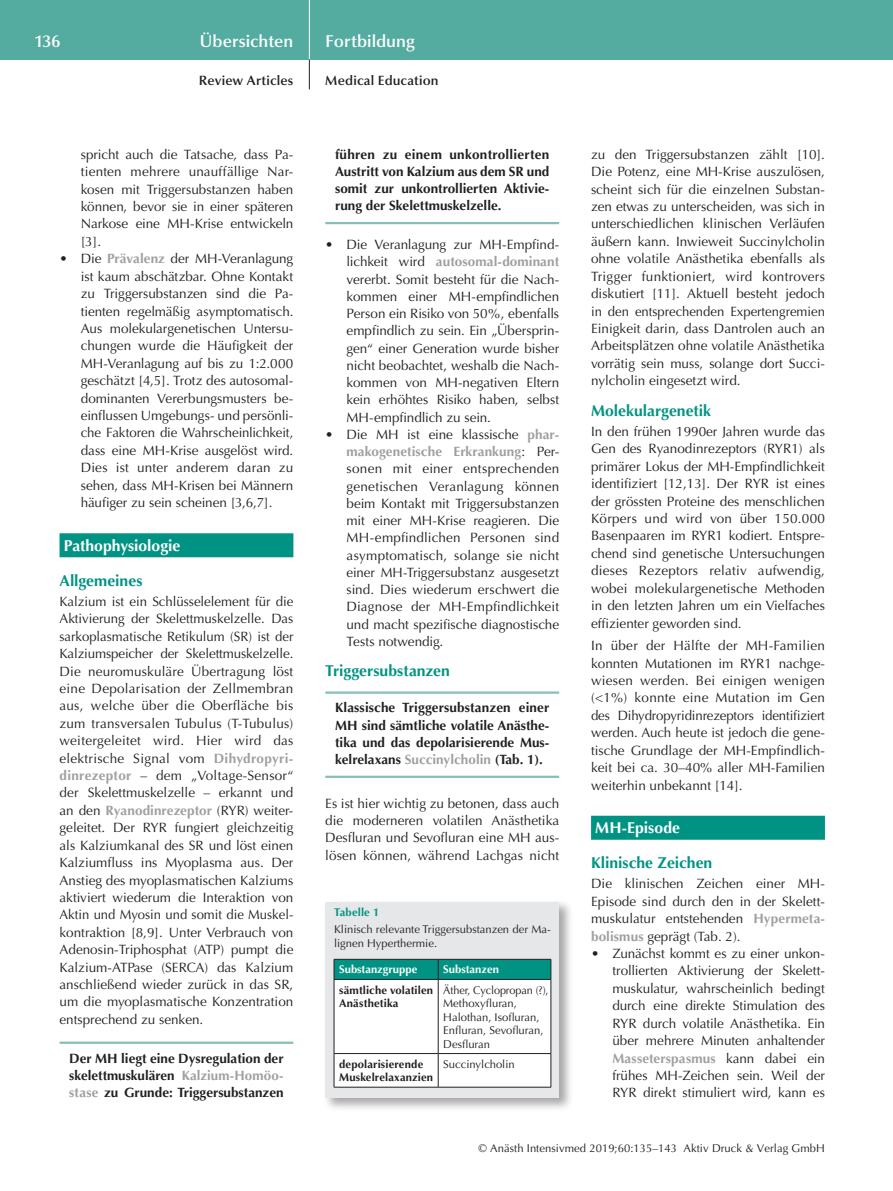
<style>
.page{position:relative;width:893px;height:1191px;background:#fff}
.page>*{position:absolute;margin:0;border:0;box-sizing:border-box;transform-origin:0 0}
.t1{font:600 17.25px "Optima";color:#fff}
.t2{font:700 15.75px "Optima";color:#009383}
.t3{font:700 15.75px "Optima";color:#fff}
.t4{font:13.5px/17.4px "Optima";color:#231f20;text-align:justify}
.t5{font:700 13.5px/17.2px "Optima";color:#231f20;text-align:justify}
.t6{font:600 13.5px "Optima";letter-spacing:.01em;color:#231f20}
.t7{font:11.25px/13.5px "Optima";color:#231f20}
.t8{font:700 11.25px/13.5px "Optima";letter-spacing:.01em;color:#231f20}
.t9{font:700 11.25px "Optima";color:#fff}
.t10{font:700 11.25px "Optima";letter-spacing:.01em;color:#009383}
.s1{font-weight:700;color:#9d9fa2}
.s2{color:#9d9fa2}
</style>
<div class="page">
<div style="left:0;top:0;width:893px;height:60px;background:#54aba0"></div>
<hr style="left:309px;top:0;width:1px;height:60px;background:#fff">
<svg style="left:309px;top:60px;width:1px;height:29px"></svg>
<div style="left:60px;top:533px;width:233px;height:24px;background:#009383"></div>
<hr style="left:60px;top:1041px;width:233px;height:2px;background:#86bfb7">
<hr style="left:325px;top:222px;width:234px;height:2px;background:#86bfb7">
<hr style="left:325px;top:691px;width:234px;height:2px;background:#86bfb7">
<hr style="left:325px;top:775px;width:234px;height:3px;background:#86bfb7">
<div style="left:591px;top:815px;width:234px;height:24px;background:#009383"></div>
<div style="left:323px;top:899px;width:251px;height:212px;background:#231f20;opacity:.4"></div>
<div style="left:325px;top:901px;width:234px;height:196px;background:#e6e7e9"></div>
<svg style="left:334px;top:959px;width:218px;height:128px"></svg>
<hr style="left:334px;top:979px;width:104px;height:1px;background:#231f20">
<hr style="left:334px;top:979px;width:1px;height:74px;background:#231f20">
<hr style="left:438px;top:979px;width:113px;height:1px;background:#231f20">
<hr style="left:438px;top:979px;width:1px;height:74px;background:#231f20">
<hr style="left:551px;top:979px;width:1px;height:74px;background:#231f20">
<hr style="left:334px;top:1053px;width:104px;height:1px;background:#231f20">
<hr style="left:334px;top:1053px;width:1px;height:34px;background:#231f20">
<hr style="left:438px;top:1053px;width:113px;height:1px;background:#231f20">
<hr style="left:438px;top:1053px;width:1px;height:34px;background:#231f20">
<hr style="left:551px;top:1053px;width:1px;height:34px;background:#231f20">
<hr style="left:334px;top:1087px;width:104px;height:1px;background:#231f20">
<hr style="left:438px;top:1087px;width:113px;height:1px;background:#231f20">
<p class="t1" style="left:34px;top:31px;width:28px">136</p>
<p class="t1" style="left:200px;top:31px;width:95px">Übersichten</p>
<p class="t1" style="left:325px;top:31px;width:91px">Fortbildung</p>
<p class="t6" style="left:199px;top:73px;width:96px">Review Articles</p>
<p class="t6" style="left:325px;top:73px;width:115px">Medical Education</p>
<p class="t4" style="left:81px;top:146px;width:214px">spricht auch die Tatsache, dass Pa&shy;tienten mehrere unauffällige Nar&shy;kosen mit Triggersubstanzen haben können, bevor sie in einer späteren Narkose eine MH-Krise entwickeln [3].</p>
<p class="t4" style="left:81px;top:250px;width:214px;text-indent:-21px">• Die <span class="s1">Prävalenz</span> der MH-Veranlagung ist kaum abschätzbar. Ohne Kontakt zu Triggersubstanzen sind die Pa&shy;tienten regelmäßig asymptomatisch.<br>Aus molekulargenetischen Untersu&shy;chungen wurde die Häufigkeit der MH-Veranlagung auf bis zu 1:2.000 geschätzt [4,5]. Trotz des autosomal&shy;dominanten Vererbungsmusters be&shy;einflussen Umgebungs- und persönli&shy;che Faktoren die Wahrscheinlichkeit, dass eine MH-Krise ausgelöst wird.<br>Dies ist unter anderem daran zu sehen, dass MH-Krisen bei Männern häufiger zu sein scheinen [3,6,7].</p>
<p class="t3" style="left:64px;top:536px;width:118px">Pathophysiologie</p>
<p class="t2" style="left:60px;top:571px;width:85px">Allgemeines</p>
<p class="t4" style="left:60px;top:593px;width:235px">Kalzium ist ein Schlüsselelement für die Aktivierung der Skelettmuskelzelle. Das sarkoplasmatische Retikulum (SR) ist der Kalziumspeicher der Skelettmuskelzelle.<br>Die neuromuskuläre Übertragung löst eine Depolarisation der Zellmembran aus, welche über die Oberfläche bis zum transversalen Tubulus (T-Tubulus) weitergeleitet wird. Hier wird das elektrische Signal vom <span class="s1">Dihydropyri&shy;dinrezeptor</span> – dem „Voltage-Sensor“ der Skelettmuskelzelle – erkannt und an den <span class="s1">Ryanodinrezeptor</span> (RYR) weiter&shy;geleitet. Der RYR fungiert gleichzeitig als Kalziumkanal des SR und löst einen Kalziumfluss ins Myoplasma aus. Der Anstieg des myoplasmatischen Kalziums aktiviert wiederum die Interaktion von Aktin und Myosin und somit die Muskel&shy;kontraktion [8,9]. Unter Verbrauch von Adenosin-Triphosphat (ATP) pumpt die Kalzium-ATPase (SERCA) das Kalzium anschließend wieder zurück in das SR, um die myoplasmatische Konzentration entsprechend zu senken.</p>
<p class="t5" style="left:69px;top:1049px;width:216px">Der MH liegt eine Dysregulation der skelettmuskulären <span class="s2">Kalzium-Homöo&shy;stase</span> zu Grunde: Triggersubstanzen</p>
<p class="t5" style="left:335px;top:146px;width:216px">führen zu einem unkontrollierten Austritt von Kalzium aus dem SR und somit zur unkontrollierten Aktivie&shy;rung der Skelettmuskelzelle.</p>
<p class="t4" style="left:347px;top:236px;width:214px;text-indent:-21px">• Die Veranlagung zur MH-Empfind&shy;lichkeit wird <span class="s1">autosomal-dominant </span>vererbt. Somit besteht für die Nach&shy;kommen einer MH-empfindlichen Person ein Risiko von 50%, ebenfalls empfindlich zu sein. Ein „Übersprin&shy;gen“ einer Generation wurde bisher nicht beobachtet, weshalb die Nach&shy;kommen von MH-negativen Eltern kein erhöhtes Risiko haben, selbst MH-empfindlich zu sein.</p>
<p class="t4" style="left:347px;top:426px;width:214px;text-indent:-21px">• Die MH ist eine klassische <span class="s1">phar&shy;makogenetische Erkrankung</span>: Per&shy;sonen mit einer entsprechenden genetischen Veranlagung können beim Kontakt mit Triggersubstanzen mit einer MH-Krise reagieren. Die MH-empfindlichen Personen sind asymptomatisch, solange sie nicht einer MH-Triggersubstanz ausgesetzt sind. Dies wiederum erschwert die Diagnose der MH-Empfindlichkeit und macht spezifische diagnostische Tests notwendig.</p>
<p class="t2" style="left:325px;top:661px;width:126px">Triggersubstanzen</p>
<p class="t5" style="left:335px;top:699px;width:216px">Klassische Triggersubstanzen einer MH sind sämtliche volatile Anästhe&shy;tika und das depolarisierende Mus&shy;kelrelaxans <span class="s2">Succinylcholin</span> (Tab. 1).</p>
<p class="t4" style="left:325px;top:795px;width:235px">Es ist hier wichtig zu betonen, dass auch die moderneren volatilen Anästhetika Desfluran und Sevofluran eine MH aus&shy;lösen können, während Lachgas nicht</p>
<p class="t10" style="left:334px;top:906px;width:47px">Tabelle 1</p>
<p class="t7" style="left:334px;top:922px;width:218px">Klinisch relevante Triggersubstanzen der Ma&shy;lignen Hyperthermie.</p>
<p class="t9" style="left:339px;top:963px;width:80px">Substanzgruppe</p>
<p class="t9" style="left:443px;top:963px;width:57px">Substanzen</p>
<p class="t8" style="left:339px;top:983px;width:95px">sämtliche volatilen<br>Anästhetika</p>
<p class="t7" style="left:443px;top:983px;width:107px">Äther, Cyclopropan (?),<br>Methoxyfluran,<br>Halothan, Isofluran,<br>Enfluran, Sevofluran,<br>Desfluran</p>
<p class="t8" style="left:339px;top:1057px;width:95px">depolarisierende<br>Muskelrelaxanzien</p>
<p class="t7" style="left:443px;top:1057px;width:73px">Succinylcholin</p>
<p class="t4" style="left:591px;top:146px;width:235px">zu den Triggersubstanzen zählt [10].<br>Die Potenz, eine MH-Krise auszulösen, scheint sich für die einzelnen Substan&shy;zen etwas zu unterscheiden, was sich in unterschiedlichen klinischen Verläufen äußern kann. Inwieweit Succinylcholin ohne volatile Anästhetika ebenfalls als Trigger funktioniert, wird kontrovers diskutiert [11]. Aktuell besteht jedoch in den entsprechenden Expertengremien Einigkeit darin, dass Dantrolen auch an Arbeitsplätzen ohne volatile Anästhetika vorrätig sein muss, solange dort Succi&shy;nylcholin eingesetzt wird.</p>
<p class="t2" style="left:591px;top:401px;width:121px">Molekulargenetik</p>
<p class="t4" style="left:591px;top:423px;width:235px">In den frühen 1990er Jahren wurde das Gen des Ryanodinrezeptors (RYR1) als primärer Lokus der MH-Empfindlichkeit identifiziert [12,13]. Der RYR ist eines der grössten Proteine des menschlichen Körpers und wird von über 150.000<br>Basenpaaren im RYR1 kodiert. Entspre&shy;chend sind genetische Untersuchungen dieses Rezeptors relativ aufwendig, wobei molekulargenetische Methoden in den letzten Jahren um ein Vielfaches effizienter geworden sind.</p>
<p class="t4" style="left:591px;top:637px;width:235px">In über der Hälfte der MH-Familien konnten Mutationen im RYR1 nachge&shy;wiesen werden. Bei einigen wenigen (&lt;1%) konnte eine Mutation im Gen des Dihydropyridinrezeptors identifiziert werden. Auch heute ist jedoch die gene&shy;tische Grundlage der MH-Empfindlich&shy;keit bei ca. 30–40% aller MH-Familien weiterhin unbekannt [14].</p>
<p class="t3" style="left:595px;top:818px;width:86px">MH-Episode</p>
<p class="t2" style="left:591px;top:853px;width:123px">Klinische Zeichen</p>
<p class="t4" style="left:591px;top:875px;width:235px">Die klinischen Zeichen einer MH-Episode sind durch den in der Skelett&shy;muskulatur entstehenden <span class="s1">Hypermeta&shy;bolismus</span> geprägt (Tab. 2).</p>
<p class="t4" style="left:612px;top:945px;width:214px;text-indent:-21px">• Zunächst kommt es zu einer unkon&shy;trollierten Aktivierung der Skelett&shy;muskulatur, wahrscheinlich bedingt durch eine direkte Stimulation des RYR durch volatile Anästhetika. Ein über mehrere Minuten anhaltender <span class="s1">Masseterspasmus</span> kann dabei ein frühes MH-Zeichen sein. Weil der RYR direkt stimuliert wird, kann es</p>
<p class="t7" style="left:478px;top:1142px;width:348px">© Anästh Intensivmed 2019;60:135–143 Aktiv Druck &amp; Verlag GmbH</p>
</div>
